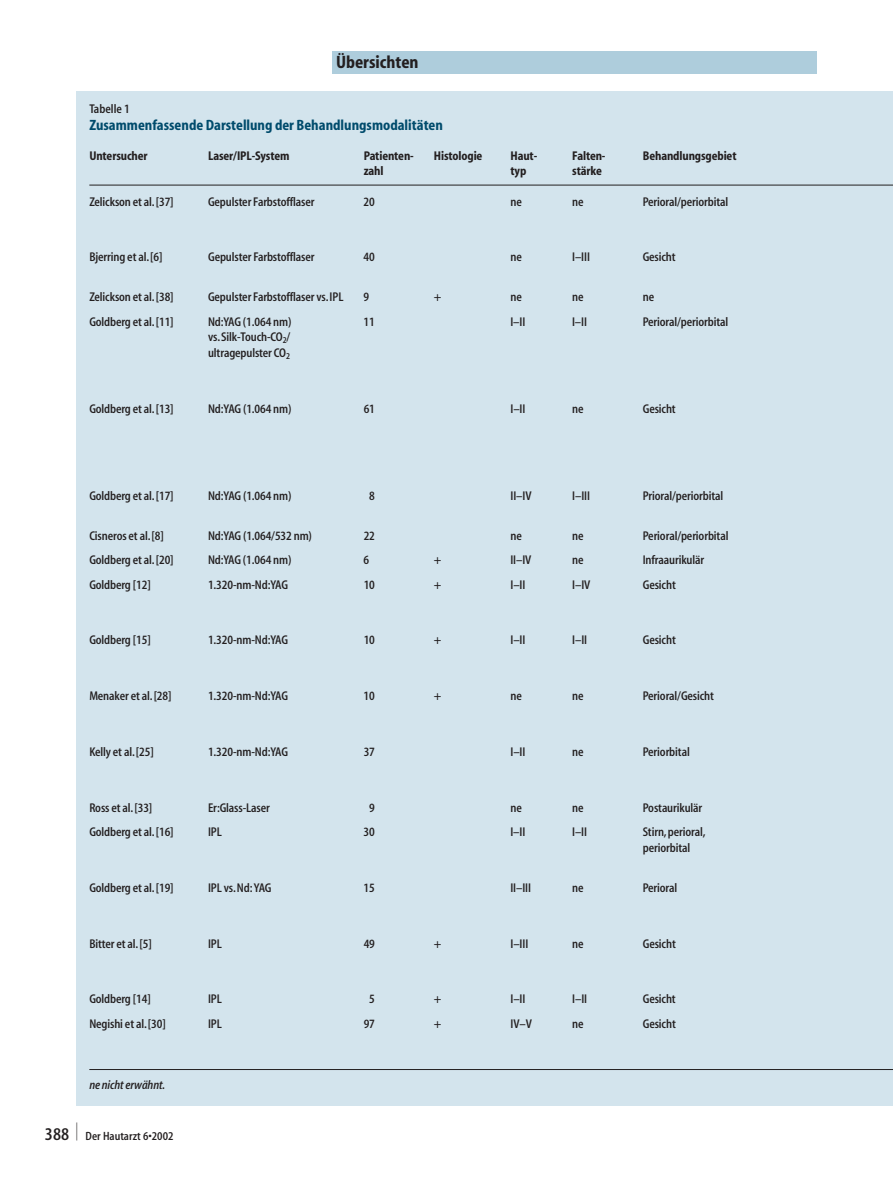
<style>
.page{position:relative;width:893px;height:1178px;background:#fff}
.page>*{position:absolute;margin:0;border:0;box-sizing:border-box;transform-origin:0 0}
.t1{font:700 condensed 18px "S Myriad";color:#231f20}
.t2{font:600 condensed 18px "S Myriad";color:#231f20;scale:.38 1}
.t3{font:700 condensed 15px "S Myriad";color:#004b6c}
.t4{font:600 condensed 12.75px/15.8px "S Myriad";letter-spacing:-.01em;color:#231f20}
.t5{font:700 condensed 12.75px "S Myriad";letter-spacing:-.01em;color:#231f20}
.t6{font:italic 600 condensed 12.75px "S Myriad";letter-spacing:-.01em;color:#231f20}
.t7{font:600 condensed 12px "S Myriad";color:#231f20}
.s1{font-size:18px}
</style>
<div class="page">
<div style="left:332px;top:51px;width:484px;height:23px;background:#aecddc"></div>
<div style="left:77px;top:91px;width:815px;height:1015px;background:#d3e4ed"></div>
<hr style="left:89px;top:185px;width:803px;height:1px;background:#231f20">
<hr style="left:89px;top:1069px;width:803px;height:1px;background:#231f20">
<h1 class="t1" style="left:336px;top:55px;width:84px">Übersichten</h1>
<p class="t4" style="left:89px;top:102px;width:42px">Tabelle 1</p>
<p class="t3" style="left:89px;top:119px;width:355px">Zusammenfassende Darstellung der Behandlungsmodalitäten</p>
<p class="t5" style="left:89px;top:151px;width:60px">Untersucher</p>
<p class="t5" style="left:208px;top:151px;width:83px">Laser/IPL-System</p>
<p class="t5" style="left:363px;top:151px;width:52px">Patienten-</p>
<p class="t5" style="left:434px;top:151px;width:50px">Histologie</p>
<p class="t5" style="left:510px;top:151px;width:28px">Haut-</p>
<p class="t5" style="left:572px;top:151px;width:35px">Falten-</p>
<p class="t5" style="left:642px;top:151px;width:95px">Behandlungsgebiet</p>
<p class="t5" style="left:364px;top:166px;width:21px">zahl</p>
<p class="t5" style="left:510px;top:166px;width:17px">typ</p>
<p class="t5" style="left:572px;top:166px;width:31px">stärke</p>
<p class="t4" style="left:89px;top:195px;width:86px">Zelickson et al.[37]</p>
<p class="t4" style="left:208px;top:195px;width:108px">Gepulster Farbstofflaser</p>
<p class="t4" style="left:363px;top:195px;width:13px">20</p>
<p class="t4" style="left:510px;top:195px;width:13px">ne</p>
<p class="t4" style="left:572px;top:195px;width:13px">ne</p>
<p class="t4" style="left:642px;top:195px;width:87px">Perioral/periorbital</p>
<p class="t4" style="left:89px;top:250px;width:75px">Bjerring et al.[6]</p>
<p class="t4" style="left:208px;top:250px;width:108px">Gepulster Farbstofflaser</p>
<p class="t4" style="left:363px;top:250px;width:13px">40</p>
<p class="t4" style="left:510px;top:250px;width:13px">ne</p>
<p class="t4" style="left:572px;top:250px;width:19px">I–III</p>
<p class="t4" style="left:642px;top:250px;width:35px">Gesicht</p>
<p class="t4" style="left:89px;top:290px;width:86px">Zelickson et al.[38]</p>
<p class="t4" style="left:208px;top:290px;width:137px">Gepulster Farbstofflaser vs.IPL</p>
<p class="t4" style="left:363px;top:290px;width:7px">9</p>
<p class="t4" style="left:434px;top:290px;width:9px">+</p>
<p class="t4" style="left:510px;top:290px;width:13px">ne</p>
<p class="t4" style="left:572px;top:290px;width:13px">ne</p>
<p class="t4" style="left:642px;top:290px;width:13px">ne</p>
<p class="t4" style="left:89px;top:315px;width:86px">Goldberg et al.[11]</p>
<p class="t4" style="left:208px;top:315px;width:85px">Nd:YAG (1.064 nm)</p>
<p class="t4" style="left:363px;top:315px;width:13px">11</p>
<p class="t4" style="left:510px;top:315px;width:16px">I–II</p>
<p class="t4" style="left:572px;top:315px;width:16px">I–II</p>
<p class="t4" style="left:642px;top:315px;width:87px">Perioral/periorbital</p>
<p class="t4" style="left:208px;top:330px;width:84px">vs.Silk-Touch-CO<sub>2</sub>/ ultragepulster CO<sub>2</sub></p>
<p class="t4" style="left:89px;top:402px;width:86px">Goldberg et al.[13]</p>
<p class="t4" style="left:208px;top:402px;width:85px">Nd:YAG (1.064 nm)</p>
<p class="t4" style="left:363px;top:402px;width:13px">61</p>
<p class="t4" style="left:510px;top:402px;width:16px">I–II</p>
<p class="t4" style="left:572px;top:402px;width:13px">ne</p>
<p class="t4" style="left:642px;top:402px;width:35px">Gesicht</p>
<p class="t4" style="left:89px;top:489px;width:86px">Goldberg et al.[17]</p>
<p class="t4" style="left:208px;top:489px;width:85px">Nd:YAG (1.064 nm)</p>
<p class="t4" style="left:369px;top:489px;width:7px">8</p>
<p class="t4" style="left:510px;top:489px;width:23px">II–IV</p>
<p class="t4" style="left:572px;top:489px;width:19px">I–III</p>
<p class="t4" style="left:642px;top:489px;width:82px">Prioral/periorbital</p>
<p class="t4" style="left:89px;top:529px;width:76px">Cisneros et al.[8]</p>
<p class="t4" style="left:208px;top:529px;width:105px">Nd:YAG (1.064/532 nm)</p>
<p class="t4" style="left:363px;top:529px;width:13px">22</p>
<p class="t4" style="left:510px;top:529px;width:13px">ne</p>
<p class="t4" style="left:572px;top:529px;width:13px">ne</p>
<p class="t4" style="left:642px;top:529px;width:87px">Perioral/periorbital</p>
<p class="t4" style="left:89px;top:553px;width:86px">Goldberg et al.[20]</p>
<p class="t4" style="left:208px;top:553px;width:85px">Nd:YAG (1.064 nm)</p>
<p class="t4" style="left:363px;top:553px;width:7px">6</p>
<p class="t4" style="left:434px;top:553px;width:9px">+</p>
<p class="t4" style="left:510px;top:553px;width:23px">II–IV</p>
<p class="t4" style="left:572px;top:553px;width:13px">ne</p>
<p class="t4" style="left:642px;top:553px;width:63px">Infraaurikulär</p>
<p class="t4" style="left:89px;top:578px;width:63px">Goldberg [12]</p>
<p class="t4" style="left:208px;top:578px;width:81px">1.320-nm-Nd:YAG</p>
<p class="t4" style="left:363px;top:578px;width:13px">10</p>
<p class="t4" style="left:434px;top:578px;width:9px">+</p>
<p class="t4" style="left:510px;top:578px;width:16px">I–II</p>
<p class="t4" style="left:572px;top:578px;width:20px">I–IV</p>
<p class="t4" style="left:642px;top:578px;width:35px">Gesicht</p>
<p class="t4" style="left:89px;top:633px;width:63px">Goldberg [15]</p>
<p class="t4" style="left:208px;top:633px;width:81px">1.320-nm-Nd:YAG</p>
<p class="t4" style="left:363px;top:633px;width:13px">10</p>
<p class="t4" style="left:434px;top:633px;width:9px">+</p>
<p class="t4" style="left:510px;top:633px;width:16px">I–II</p>
<p class="t4" style="left:572px;top:633px;width:16px">I–II</p>
<p class="t4" style="left:642px;top:633px;width:35px">Gesicht</p>
<p class="t4" style="left:89px;top:689px;width:84px">Menaker et al.[28]</p>
<p class="t4" style="left:208px;top:689px;width:81px">1.320-nm-Nd:YAG</p>
<p class="t4" style="left:363px;top:689px;width:13px">10</p>
<p class="t4" style="left:434px;top:689px;width:9px">+</p>
<p class="t4" style="left:510px;top:689px;width:13px">ne</p>
<p class="t4" style="left:572px;top:689px;width:13px">ne</p>
<p class="t4" style="left:642px;top:689px;width:73px">Perioral/Gesicht</p>
<p class="t4" style="left:89px;top:745px;width:66px">Kelly et al.[25]</p>
<p class="t4" style="left:208px;top:745px;width:81px">1.320-nm-Nd:YAG</p>
<p class="t4" style="left:363px;top:745px;width:13px">37</p>
<p class="t4" style="left:510px;top:745px;width:16px">I–II</p>
<p class="t4" style="left:572px;top:745px;width:13px">ne</p>
<p class="t4" style="left:642px;top:745px;width:48px">Periorbital</p>
<p class="t4" style="left:89px;top:801px;width:64px">Ross et al.[33]</p>
<p class="t4" style="left:208px;top:801px;width:63px">Er:Glass-Laser</p>
<p class="t4" style="left:369px;top:801px;width:7px">9</p>
<p class="t4" style="left:510px;top:801px;width:13px">ne</p>
<p class="t4" style="left:572px;top:801px;width:13px">ne</p>
<p class="t4" style="left:642px;top:801px;width:61px">Postaurikulär</p>
<p class="t4" style="left:89px;top:825px;width:86px">Goldberg et al.[16]</p>
<p class="t4" style="left:208px;top:825px;width:15px">IPL</p>
<p class="t4" style="left:363px;top:825px;width:13px">30</p>
<p class="t4" style="left:510px;top:825px;width:16px">I–II</p>
<p class="t4" style="left:572px;top:825px;width:16px">I–II</p>
<p class="t4" style="left:642px;top:825px;width:64px">Stirn,perioral, periorbital</p>
<p class="t4" style="left:89px;top:881px;width:86px">Goldberg et al.[19]</p>
<p class="t4" style="left:208px;top:881px;width:65px">IPL vs.Nd: YAG</p>
<p class="t4" style="left:363px;top:881px;width:13px">15</p>
<p class="t4" style="left:510px;top:881px;width:22px">II–III</p>
<p class="t4" style="left:572px;top:881px;width:13px">ne</p>
<p class="t4" style="left:642px;top:881px;width:36px">Perioral</p>
<p class="t4" style="left:89px;top:936px;width:64px">Bitter et al.[5]</p>
<p class="t4" style="left:208px;top:936px;width:15px">IPL</p>
<p class="t4" style="left:363px;top:936px;width:13px">49</p>
<p class="t4" style="left:434px;top:936px;width:9px">+</p>
<p class="t4" style="left:510px;top:936px;width:19px">I–III</p>
<p class="t4" style="left:572px;top:936px;width:13px">ne</p>
<p class="t4" style="left:642px;top:936px;width:35px">Gesicht</p>
<p class="t4" style="left:89px;top:992px;width:63px">Goldberg [14]</p>
<p class="t4" style="left:208px;top:992px;width:15px">IPL</p>
<p class="t4" style="left:369px;top:992px;width:7px">5</p>
<p class="t4" style="left:434px;top:992px;width:9px">+</p>
<p class="t4" style="left:510px;top:992px;width:16px">I–II</p>
<p class="t4" style="left:572px;top:992px;width:16px">I–II</p>
<p class="t4" style="left:642px;top:992px;width:35px">Gesicht</p>
<p class="t4" style="left:89px;top:1016px;width:78px">Negishi et al.[30]</p>
<p class="t4" style="left:208px;top:1016px;width:15px">IPL</p>
<p class="t4" style="left:364px;top:1016px;width:13px">97</p>
<p class="t4" style="left:434px;top:1016px;width:9px">+</p>
<p class="t4" style="left:510px;top:1016px;width:23px">IV–V</p>
<p class="t4" style="left:572px;top:1016px;width:13px">ne</p>
<p class="t4" style="left:642px;top:1016px;width:35px">Gesicht</p>
<p class="t6" style="left:89px;top:1080px;width:77px">ne nicht erwähnt.</p>
<h1 class="t2" style="left:76px;top:1123px;width:5px">|</h1>
<p class="t7" style="left:45px;top:1131px;width:130px"><span class="s1">388</span> Der Hautarzt 6•2002</p>
</div>
